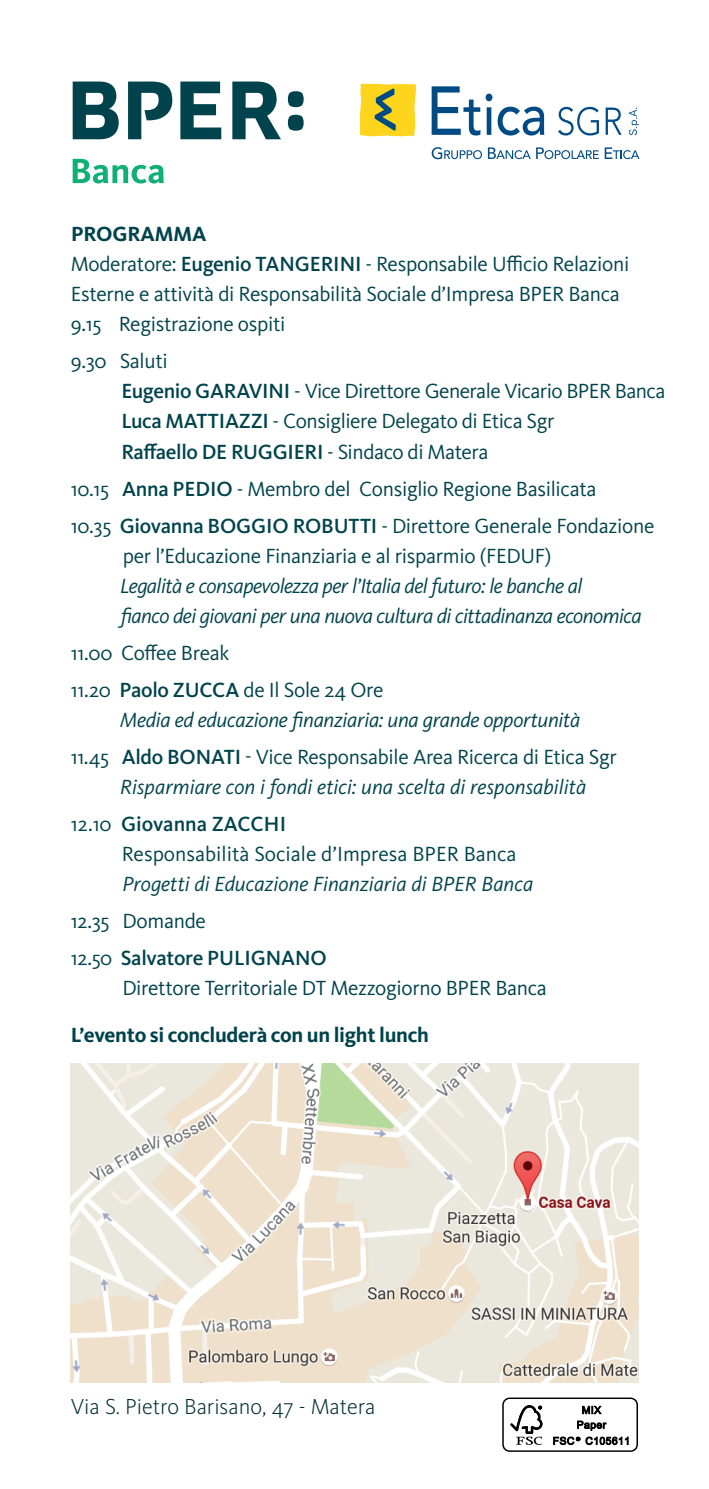
<style>
.page{position:relative;width:709px;height:1489px;background:#fff}
.page>*{position:absolute;margin:0;border:0;box-sizing:border-box;transform-origin:0 0}
.t1{font:300 22.5px "Kievit Pro";color:#002c34}
.t2{font:21.25px/30px "Kievit Pro";letter-spacing:-.015em;color:#00434c}
.t3{font:italic 21.25px/37px "Kievit Pro";letter-spacing:-.015em;color:#00434c}
.t4{font:500 21.25px/37px "Kievit Pro";letter-spacing:-.01em;color:#00434c}
.t5{font:700 21.25px "Kievit Pro";letter-spacing:-.015em;color:#00434c}
.s1{font-weight:700}
.s2{font-weight:500}
.s3{font-style:normal}
.s4{font-weight:500;font-style:normal}
.s5{font-weight:400}
</style>
<div class="page">
<svg style="left:73px;top:159px;width:91px;height:24px"></svg>
<svg style="left:73px;top:81px;width:231px;height:58px"></svg>
<svg style="left:360px;top:84px;width:56px;height:52px;background:#ddc331"></svg>
<svg style="left:431px;top:86px;width:49px;height:49px"></svg>
<div style="left:485px;top:94px;width:7px;height:7px;background:#004b84;border-radius:50%"></div>
<div style="left:486px;top:107px;width:5px;height:28px;background:#004b84"></div>
<svg style="left:497px;top:107px;width:47px;height:28px"></svg>
<svg style="left:558px;top:107px;width:41px;height:28px"></svg>
<svg style="left:605px;top:107px;width:16px;height:28px"></svg>
<svg style="left:629px;top:108px;width:10px;height:27px"></svg>
<svg style="left:431px;top:147px;width:51px;height:12px"></svg>
<svg style="left:488px;top:147px;width:151px;height:12px"></svg>
<img style="left:71px;top:1063px;width:567px;height:319px">
<div style="left:502px;top:1397px;width:136px;height:54px;border:1px solid #000;border-radius:7px"></div>
<svg style="left:510px;top:1405px;width:32px;height:39px"></svg>
<svg style="left:577px;top:1405px;width:30px;height:25px"></svg>
<svg style="left:553px;top:1436px;width:75px;height:8px"></svg>
<p class="t2" style="left:71px;top:219px;width:560px"><span class="s1">PROGRAMMA<br></span>Moderatore: <span class="s2">Eugenio TANGERINI</span> - Responsabile Ufficio Relazioni Esterne e attività di Responsabilità Sociale d’Impresa BPER Banca 9.15 Registrazione ospiti</p>
<p class="t2" style="left:121px;top:346px;width:545px;text-indent:-50px">9.30 Saluti<br><span class="s2">Eugenio GARAVINI</span> - Vice Direttore Generale Vicario BPER Banca <span class="s2">Luca MATTIAZZI</span> - Consigliere Delegato di Etica Sgr<br><span class="s2">Raffaello DE RUGGIERI</span> - Sindaco di Matera</p>
<p class="t2" style="left:71px;top:470px;width:585px;line-height:37px">10.15 <span class="s2">Anna PEDIO</span> - Membro del Consiglio Regione Basilicata<br>10.35 <span class="s2">Giovanna BOGGIO ROBUTTI</span> - Direttore Generale Fondazione</p>
<p class="t2" style="left:123px;top:540px;width:430px">per l’Educazione Finanziaria e al risparmio (FEDUF)</p>
<p class="t3" style="left:120px;top:570px;width:523px;line-height:30px">Legalità e consapevolezza per l’Italia del futuro: le banche al<br>fianco dei giovani per una nuova cultura di cittadinanza economica</p>
<p class="t2" style="left:71px;top:634px;width:314px;line-height:37px">11.00 Coffee Break<br>11.20 <span class="s2">Paolo ZUCCA</span> de Il Sole 24 Ore</p>
<p class="t3" style="left:71px;top:701px;width:547px;text-align:center">Media ed educazione finanziaria: una grande opportunità<br><span class="s3">11.45</span> <span class="s4">Aldo BONATI</span> <span class="s3">- Vice Responsabile Area Ricerca di Etica Sgr</span></p>
<p class="t3" style="left:71px;top:768px;width:517px;text-indent:49px">Risparmiare con i fondi etici: una scelta di responsabilità<br><span class="s3">12.10</span> <span class="s4">Giovanna ZACCHI</span></p>
<p class="t2" style="left:122px;top:839px;width:396px">Responsabilità Sociale d’Impresa BPER Banca</p>
<p class="t3" style="left:122px;top:865px;width:412px">Progetti di Educazione Finanziaria di BPER Banca</p>
<p class="t4" style="left:71px;top:902px;width:257px"><span class="s5">12.35 Domande<br>12.50</span> Salvatore PULIGNANO</p>
<p class="t2" style="left:122px;top:973px;width:426px">Direttore Territoriale DT Mezzogiorno BPER Banca</p>
<p class="t5" style="left:71px;top:1022px;width:359px">L’evento si concluderà con un light lunch</p>
<p class="t1" style="left:71px;top:1392px;width:306px">Via S. Pietro Barisano, 47 - Matera</p>
</div>
